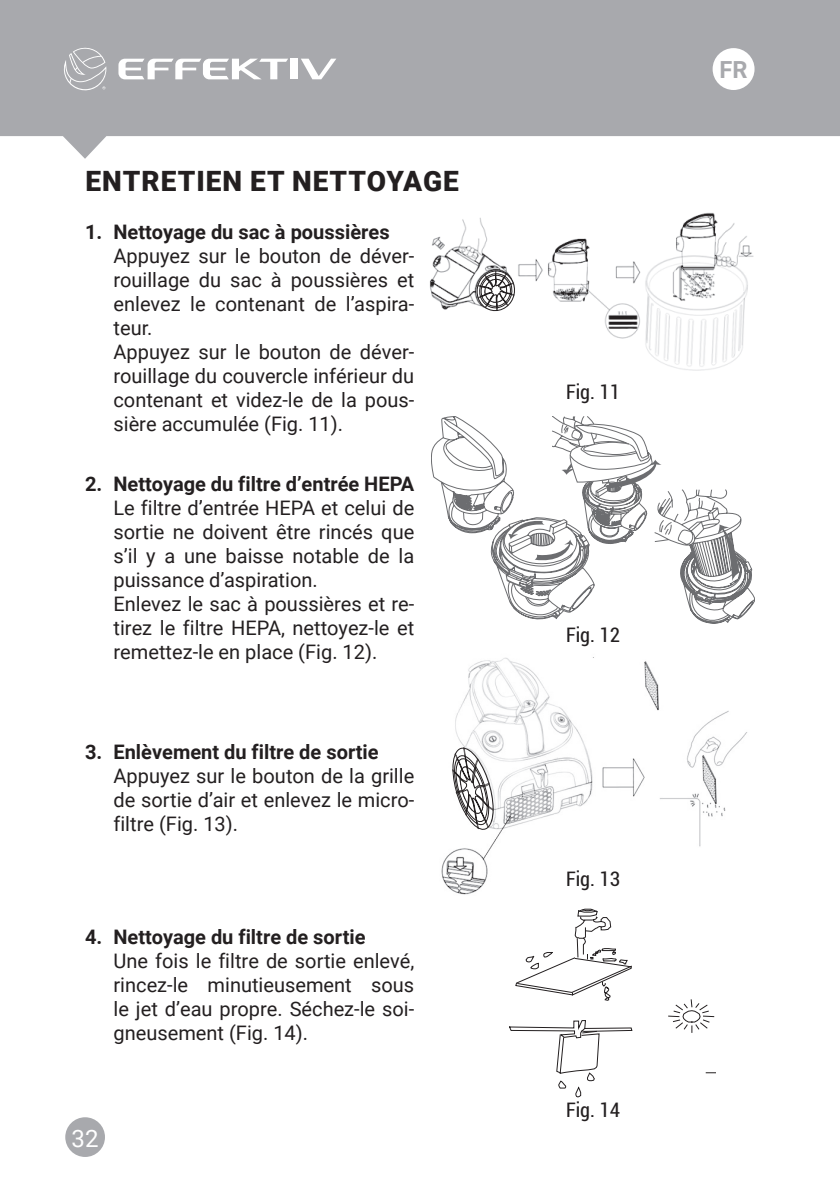
<style>
.page{position:relative;width:840px;height:1191px;background:#fff}
.page>*{position:absolute;margin:0;border:0;box-sizing:border-box;transform-origin:0 0}
.РАЗДЕЛ{font:900 28px "Roboto";letter-spacing:.035em;color:#231f20}
.t1{font:24px "Roboto";color:#fff}
.t2{font:700 23.6px "Roboto";color:#a8a9ad}
.СПИСОК{font:20px/24px "Roboto";color:#231f20;text-align:justify}
.СПИСОК-2{font:700 20px "Roboto";color:#231f20}
.РИСУНОК{font:condensed 20px "Roboto";color:#231f20}
</style>
<div class="page">
<img style="left:441px;top:657px;width:153px;height:238px">
<svg style="left:449px;top:742px;width:47px;height:93px"></svg>
<img style="left:602px;top:661px;width:145px;height:186px">
<svg style="left:661px;top:489px;width:93px;height:135px"></svg>
<svg style="left:717px;top:524px;width:22px;height:57px"></svg>
<svg style="left:431px;top:416px;width:230px;height:204px"></svg>
<img style="left:430px;top:213px;width:323px;height:158px">
<svg style="left:474px;top:268px;width:42px;height:45px"></svg>
<svg style="left:668px;top:999px;width:45px;height:33px"></svg>
<svg style="left:705px;top:1072px;width:10px;height:2px"></svg>
<svg style="left:509px;top:1020px;width:123px;height:77px"></svg>
<svg style="left:515px;top:908px;width:116px;height:92px"></svg>
<svg style="left:0;top:0;width:839px;height:159px;background:#b5b5b9"></svg>
<div style="left:290px;top:59px;width:7px;height:20px;background:#fff"></div>
<svg style="left:300px;top:59px;width:36px;height:20px"></svg>
<svg style="left:118px;top:59px;width:170px;height:20px"></svg>
<svg style="left:62px;top:48px;width:44px;height:44px;background:#b4b5b8"></svg>
<div style="left:65px;top:1117px;width:40px;height:40px;background:#a8a9ad;border-radius:50%"></div>
<div style="left:712px;top:48px;width:42px;height:42px;background:#fff;border-radius:50%"></div>
<p class="РАЗДЕЛ" style="left:86px;top:162px;width:374px">ENTRETIEN ET NETTOYAGE</p>
<p class="СПИСОК-2" style="left:85px;top:218px;width:306px">1. Nettoyage du sac à poussières</p>
<p class="СПИСОК" style="left:113px;top:243px;width:302px">Appuyez sur le bouton de déver&shy;rouillage du sac à poussières et enlevez le contenant de l’aspira&shy;teur.</p>
<p class="СПИСОК" style="left:113px;top:339px;width:302px">Appuyez sur le bouton de déver&shy;rouillage du couvercle inférieur du contenant et videz-le de la pous&shy;sière accumulée (Fig. 11).</p>
<p class="СПИСОК-2" style="left:85px;top:469px;width:330px">2. Nettoyage du filtre d’entrée HEPA</p>
<p class="СПИСОК" style="left:113px;top:495px;width:302px">Le filtre d’entrée HEPA et celui de sortie ne doivent être rincés que s’il y a une baisse notable de la puissance d’aspiration.</p>
<p class="СПИСОК" style="left:113px;top:591px;width:302px">Enlevez le sac à poussières et re&shy;tirez le filtre HEPA, nettoyez-le et remettez-le en place (Fig. 12).</p>
<p class="СПИСОК-2" style="left:85px;top:738px;width:295px">3. Enlèvement du filtre de sortie</p>
<p class="СПИСОК" style="left:113px;top:763px;width:302px">Appuyez sur le bouton de la grille de sortie d’air et enlevez le micro&shy;filtre (Fig. 13).</p>
<p class="СПИСОК-2" style="left:85px;top:923px;width:282px">4. Nettoyage du filtre de sortie</p>
<p class="СПИСОК" style="left:113px;top:948px;width:302px">Une fois le filtre de sortie enlevé, rincez-le minutieusement sous le jet d’eau propre. Séchez-le soi&shy;gneusement (Fig. 14).</p>
<p class="t1" style="left:72px;top:1121px;width:28px">32</p>
<p class="t2" style="left:719px;top:53px;width:29px">FR</p>
<p class="РИСУНОК" style="left:565px;top:378px;width:55px">Fig. 11</p>
<p class="РИСУНОК" style="left:565px;top:620px;width:55px">Fig. 12</p>
<p class="РИСУНОК" style="left:565px;top:865px;width:55px">Fig. 13</p>
<p class="РИСУНОК" style="left:565px;top:1095px;width:55px">Fig. 14</p>
</div>
